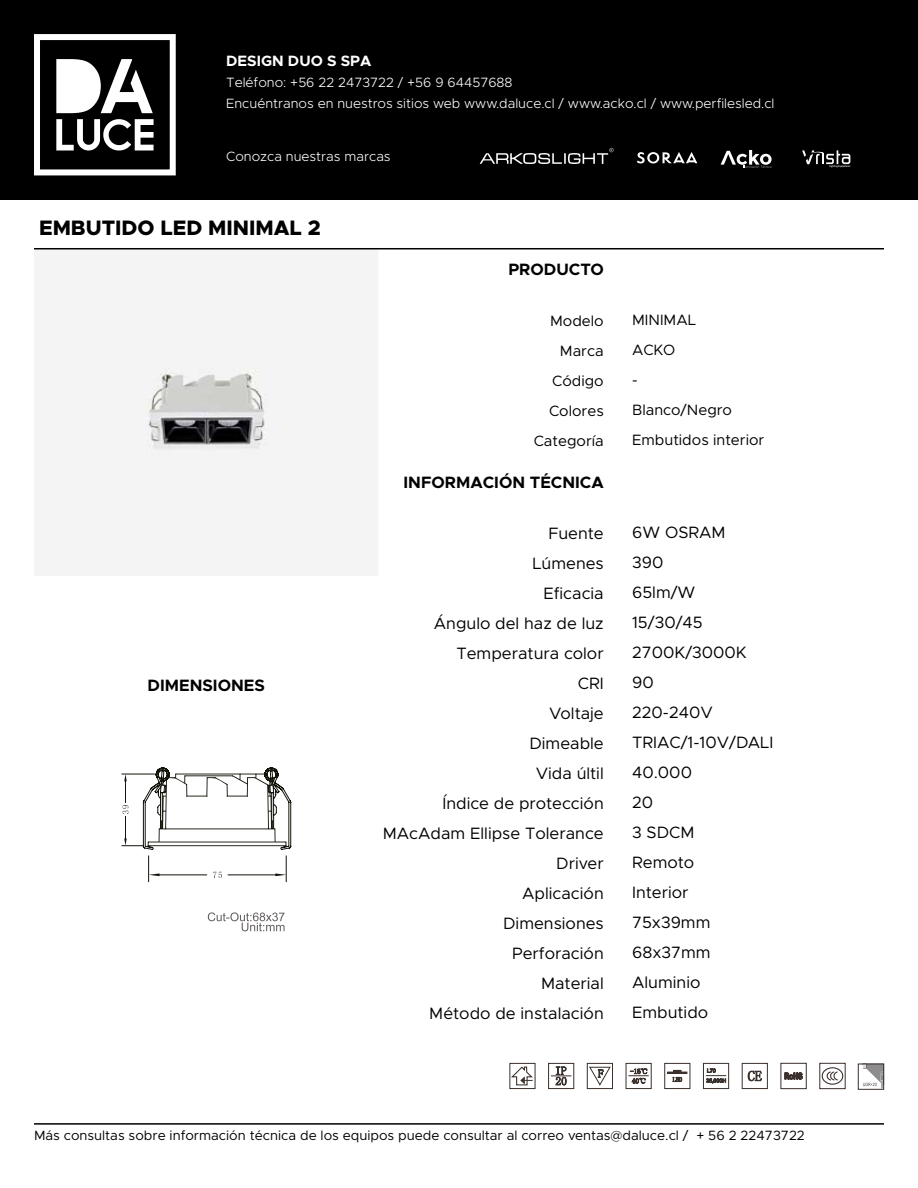
<style>
.page{position:relative;width:918px;height:1188px;background:#fff}
.page>*{position:absolute;margin:0;border:0;box-sizing:border-box;transform-origin:0 0}
.t1{font:800 21px "Metropolis";color:#000}
.t2{font:16.5px/30px "Metropolis";color:#000;text-align:right}
.t3{font:700 16.5px "Metropolis";color:#000}
.t4{font:15px/30px "Metropolis";color:#000;text-align:right}
.t5{font:700 15px "Metropolis";color:#fff}
.t6{font:300 13.5px/21px "Metropolis";color:#fff}
.t7{font:13.5px "Metropolis";color:#000}
</style>
<div class="page">
<div style="left:1px;top:0;width:917px;height:200px;background:#000"></div>
<div style="left:34px;top:34px;width:142px;height:141px;border:6px solid #fff"></div>
<svg style="left:56px;top:59px;width:97px;height:54px"></svg>
<svg style="left:56px;top:119px;width:98px;height:31px"></svg>
<svg style="left:480px;top:148px;width:134px;height:16px"></svg>
<svg style="left:721px;top:150px;width:51px;height:18px"></svg>
<svg style="left:637px;top:152px;width:60px;height:12px"></svg>
<svg style="left:802px;top:150px;width:48px;height:17px"></svg>
<div style="left:34px;top:249px;width:344px;height:327px;background:#f4f4f4"></div>
<hr style="left:34px;top:248px;width:850px;height:1px;background:#000">
<hr style="left:34px;top:1123px;width:850px;height:2px;background:#000">
<div style="left:548px;top:1063px;width:26px;height:26px;border:1px solid #3a302c"></div>
<svg style="left:551px;top:1066px;width:20px;height:19px"></svg>
<div style="left:587px;top:1063px;width:26px;height:26px;border:1px solid #3a302c"></div>
<svg style="left:589px;top:1063px;width:63px;height:26px"></svg>
<div style="left:664px;top:1063px;width:26px;height:26px;border:1px solid #3a302c"></div>
<svg style="left:668px;top:1070px;width:19px;height:12px"></svg>
<div style="left:510px;top:1063px;width:25px;height:26px;border:1px solid #3a302c"></div>
<svg style="left:511px;top:1066px;width:23px;height:20px"></svg>
<div style="left:703px;top:1063px;width:26px;height:26px;border:1px solid #3a302c"></div>
<svg style="left:706px;top:1068px;width:20px;height:16px"></svg>
<div style="left:742px;top:1063px;width:26px;height:26px;border:1px solid #3a302c"></div>
<svg style="left:748px;top:1070px;width:14px;height:11px"></svg>
<div style="left:822px;top:1067px;width:21px;height:18px;border:1px solid #3a302c;border-radius:50%"></div>
<svg style="left:826px;top:1071px;width:12px;height:10px"></svg>
<div style="left:819px;top:1063px;width:26px;height:26px;border:1px solid #3a302c"></div>
<svg style="left:785px;top:1072px;width:18px;height:8px"></svg>
<div style="left:781px;top:1063px;width:26px;height:26px;border:1px solid #3a302c"></div>
<svg style="left:862px;top:1063px;width:22px;height:25px"></svg>
<div style="left:858px;top:1064px;width:26px;height:26px;border:1px solid #3a302c"></div>
<svg style="left:208px;top:912px;width:77px;height:19px"></svg>
<svg style="left:122px;top:768px;width:169px;height:114px"></svg>
<p class="t5" style="left:226px;top:51px;width:147px">DESIGN DUO S SPA</p>
<p class="t6" style="left:226px;top:72px;width:550px">Teléfono: +56 22 2473722 / +56 9 64457688<br>Encuéntranos en nuestros sitios web www.daluce.cl / www.acko.cl / www.perfilesled.cl</p>
<p class="t6" style="left:226px;top:146px;width:166px">Conozca nuestras marcas</p>
<p class="t1" style="left:39px;top:214px;width:283px">EMBUTIDO LED MINIMAL 2</p>
<p class="t3" style="left:148px;top:675px;width:119px">DIMENSIONES</p>
<p class="t3" style="left:508px;top:259px;width:97px">PRODUCTO</p>
<p class="t4" style="left:534px;top:306px;width:72px">Modelo<br>Marca<br>Código<br>Colores<br>Categoría</p>
<p class="t3" style="left:404px;top:472px;width:202px">INFORMACIÓN TÉCNICA</p>
<p class="t2" style="left:383px;top:519px;width:223px">Fuente<br>Lúmenes<br>Eficacia<br>Ángulo del haz de luz<br>Temperatura color<br>CRI<br>Voltaje<br>Dimeable<br>Vida últil<br>Índice de protección<br>MAcAdam Ellipse Tolerance<br>Driver<br>Aplicación<br>Dimensiones<br>Perforación<br>Material<br>Método de instalación</p>
<p class="t4" style="left:632px;top:305px;width:134px;text-align:left">MINIMAL<br>ACKO<br>-<br>Blanco/Negro<br>Embutidos interior</p>
<p class="t2" style="left:632px;top:517px;width:143px;text-align:left">6W OSRAM<br>390<br>65lm/W<br>15/30/45<br>2700K/3000K<br>90<br>220-240V<br>TRIAC/1-10V/DALI<br>40.000<br>20<br>3 SDCM<br>Remoto<br>Interior<br>75x39mm<br>68x37mm<br>Aluminio<br>Embutido</p>
<p class="t7" style="left:34px;top:1127px;width:772px">Más consultas sobre información técnica de los equipos puede consultar al correo ventas@daluce.cl / + 56 2 22473722</p>
</div>
